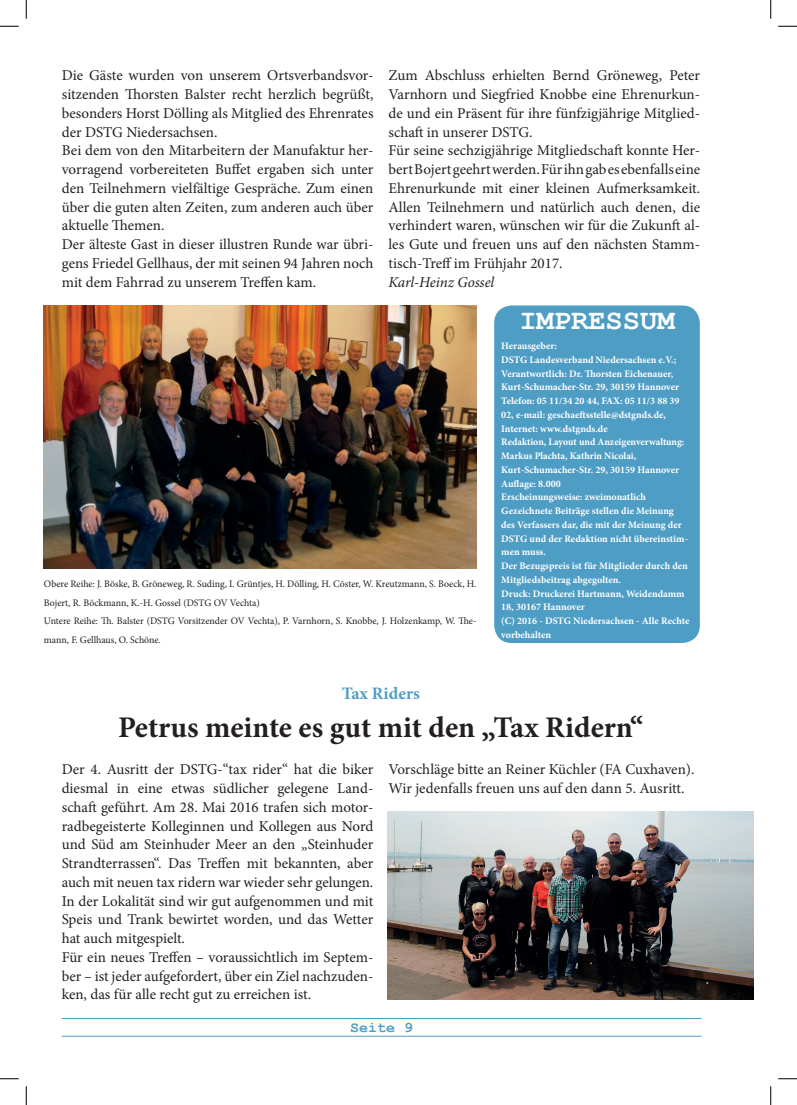
<style>
.page{position:relative;width:797px;height:1105px;background:#fff}
.page>*{position:absolute;margin:0;border:0;box-sizing:border-box;transform-origin:0 0}
.t1{font:700 30px "Minion Pro";color:#231f20}
.t2{font:700 28.75px "Courier New";color:#fff}
.t3{font:700 17.5px "Minion Pro";color:#4e9dc5}
.t4{font:15px/18.8px "Minion Pro";color:#231f20;text-align:justify}
.t5{font:italic 15px "Minion Pro";letter-spacing:-.01em;color:#231f20}
.t6{font:700 15px "Courier New";color:#4e9dc5}
.t7{font:700 10px/13.8px "Minion Pro";color:#fff}
.t8{font:10px/18.8px "Minion Pro";letter-spacing:-.005em;color:#231f20}
</style>
<div class="page">
<hr style="left:62px;top:1018px;width:639px;height:1px;background:#4e9dc5">
<hr style="left:62px;top:1036px;width:639px;height:1px;background:#4e9dc5">
<div style="left:494px;top:305px;width:205px;height:338px;background:#4e9dc5;border-radius:18px"></div>
<img style="left:44px;top:305px;width:432px;height:263px">
<img style="left:388px;top:812px;width:365px;height:187px">
<svg style="left:0;top:25px;width:19px;height:2px"></svg>
<svg style="left:778px;top:25px;width:19px;height:2px"></svg>
<svg style="left:0;top:1078px;width:19px;height:1px"></svg>
<svg style="left:778px;top:1078px;width:19px;height:1px"></svg>
<svg style="left:25px;top:0;width:2px;height:19px"></svg>
<svg style="left:25px;top:1086px;width:2px;height:19px"></svg>
<svg style="left:770px;top:0;width:1px;height:19px"></svg>
<svg style="left:770px;top:1086px;width:1px;height:19px"></svg>
<p class="t4" style="left:62px;top:66px;width:313px">Die Gäste wurden von unserem Ortsverbandsvor&shy;sitzenden Thorsten Balster recht herzlich begrüßt, besonders Horst Dölling als Mitglied des Ehrenrates der DSTG Niedersachsen.</p>
<p class="t4" style="left:62px;top:141px;width:313px">Bei dem von den Mitarbeitern der Manufaktur her&shy;vorragend vorbereiteten Buffet ergaben sich unter den Teilnehmern vielfältige Gespräche. Zum einen über die guten alten Zeiten, zum anderen auch über aktuelle Themen.</p>
<p class="t4" style="left:62px;top:235px;width:313px">Der älteste Gast in dieser illustren Runde war übri&shy;gens Friedel Gellhaus, der mit seinen 94 Jahren noch mit dem Fahrrad zu unserem Treffen kam.</p>
<p class="t4" style="left:388px;top:66px;width:313px">Zum Abschluss erhielten Bernd Gröneweg, Peter Varnhorn und Siegfried Knobbe eine Ehrenurkun&shy;de und ein Präsent für ihre fünfzigjährige Mitglied&shy;schaft in unserer DSTG.</p>
<p class="t4" style="left:388px;top:141px;width:313px">Für seine sechzigjährige Mitgliedschaft konnte Her&shy;bert Bojert geehrt werden. Für ihn gab es ebenfalls eine Ehrenurkunde mit einer kleinen Aufmerksamkeit.<br>Allen Teilnehmern und natürlich auch denen, die verhindert waren, wünschen wir für die Zukunft al&shy;les Gute und freuen uns auf den nächsten Stamm&shy;tisch-Treff im Frühjahr 2017.</p>
<p class="t5" style="left:388px;top:272px;width:107px">Karl-Heinz Gossel</p>
<p class="t8" style="left:44px;top:574px;width:434px">Obere Reihe: J. Böske, B. Gröneweg, R. Suding, I. Grüntjes, H. Dölling, H. Cöster, W. Kreutzmann, S. Boeck, H.<br>Bojert, R. Böckmann, K.-H. Gossel (DSTG OV Vechta)</p>
<p class="t8" style="left:44px;top:612px;width:434px">Untere Reihe: Th. Balster (DSTG Vorsitzender OV Vechta), P. Varnhorn, S. Knobbe, J. Holzenkamp, W. The&shy;mann, F. Gellhaus, O. Schöne.</p>
<p class="t2" style="left:519px;top:302px;width:157px">IMPRESSUM</p>
<p class="t7" style="left:501px;top:339px;width:57px">Herausgeber:</p>
<p class="t7" style="left:501px;top:353px;width:176px">DSTG Landesverband Niedersachsen e.V.;</p>
<p class="t7" style="left:501px;top:366px;width:179px">Verantwortlich: Dr. Thorsten Eichenauer,<br>Kurt-Schumacher-Str. 29, 30159 Hannover</p>
<p class="t7" style="left:501px;top:394px;width:180px">Telefon: 05 11/34 20 44, FAX: 05 11/3 88 39<br>02, e-mail: geschaeftsstelle@dstgnds.de,</p>
<p class="t7" style="left:501px;top:421px;width:108px">Internet: www.dstgnds.de</p>
<p class="t7" style="left:501px;top:435px;width:185px">Redaktion, Layout und Anzeigenverwaltung:<br>Markus Plachta, Kathrin Nicolai,<br>Kurt-Schumacher-Str. 29, 30159 Hannover</p>
<p class="t7" style="left:501px;top:476px;width:61px">Auflage: 8.000</p>
<p class="t7" style="left:501px;top:490px;width:146px">Erscheinungsweise: zweimonatlich</p>
<p class="t7" style="left:501px;top:504px;width:188px">Gezeichnete Beiträge stellen die Meinung des Verfassers dar, die mit der Meinung der DSTG und der Redaktion nicht übereinstim&shy;men muss.</p>
<p class="t7" style="left:501px;top:559px;width:188px">Der Bezugspreis ist für Mitglieder durch den<br>Mitgliedsbeitrag abgegolten.</p>
<p class="t7" style="left:501px;top:586px;width:185px">Druck: Druckerei Hartmann, Weidendamm<br>18, 30167 Hannover</p>
<p class="t7" style="left:501px;top:614px;width:190px">(C) 2016 - DSTG Niedersachsen - Alle Rechte vorbehalten</p>
<p class="t3" style="left:342px;top:681px;width:79px">Tax Riders</p>
<p class="t1" style="left:118px;top:706px;width:527px">Petrus meinte es gut mit den „Tax Ridern“</p>
<p class="t4" style="left:62px;top:760px;width:313px">Der 4. Ausritt der DSTG-“tax rider“ hat die biker diesmal in eine etwas südlicher gelegene Land&shy;schaft geführt. Am 28. Mai 2016 trafen sich motor&shy;radbegeisterte Kolleginnen und Kollegen aus Nord und Süd am Steinhuder Meer an den „Steinhuder Strandterrassen“. Das Treffen mit bekannten, aber auch mit neuen tax ridern war wieder sehr gelungen.<br>In der Lokalität sind wir gut aufgenommen und mit Speis und Trank bewirtet worden, und das Wetter hat auch mitgespielt.</p>
<p class="t4" style="left:62px;top:948px;width:313px">Für ein neues Treffen – voraussichtlich im Septem&shy;ber – ist jeder aufgefordert, über ein Ziel nachzuden&shy;ken, das für alle recht gut zu erreichen ist.</p>
<p class="t4" style="left:388px;top:760px;width:307px">Vorschläge bitte an Reiner Küchler (FA Cuxhaven).</p>
<p class="t4" style="left:388px;top:779px;width:298px">Wir jedenfalls freuen uns auf den dann 5. Ausritt.</p>
<p class="t6" style="left:350px;top:1017px;width:64px">Seite 9</p>
</div>
